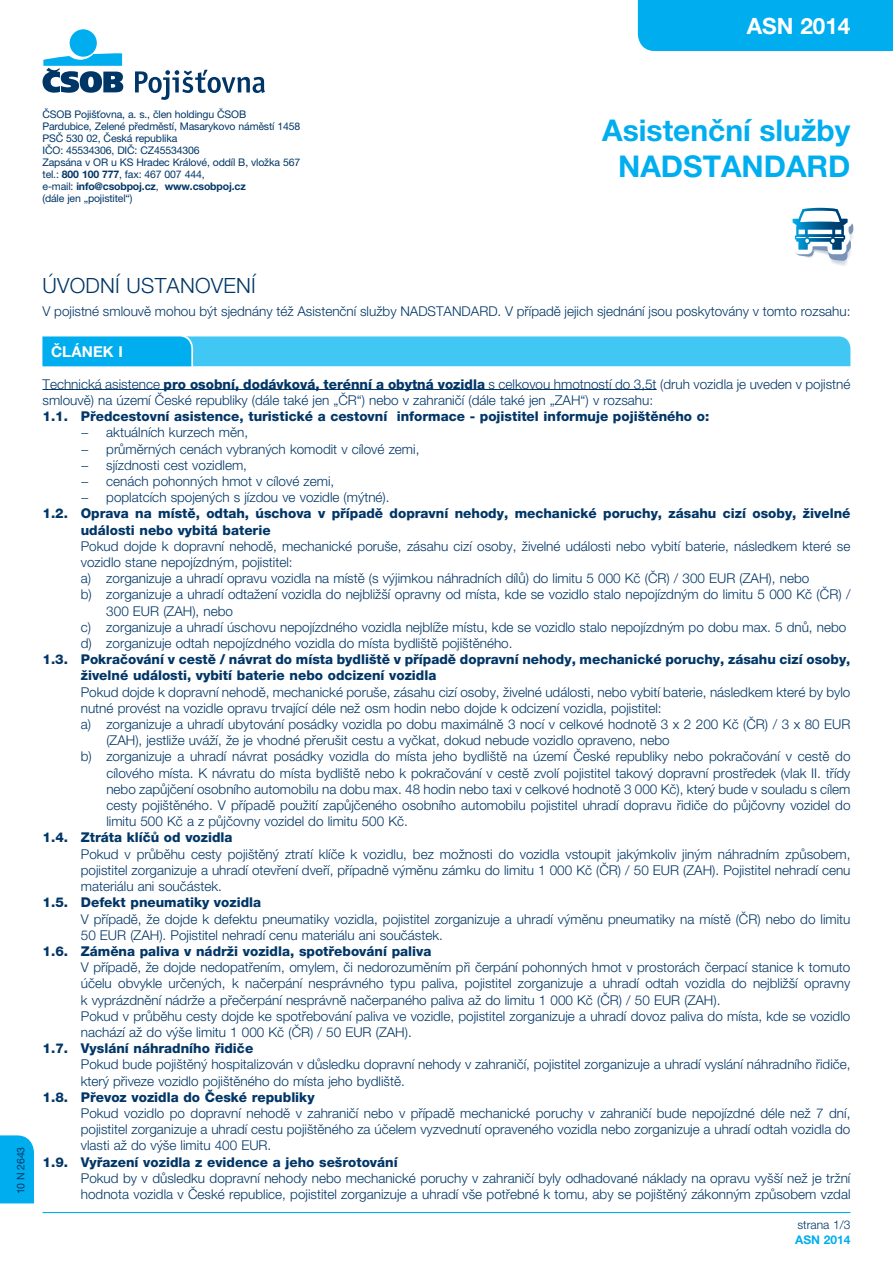
<style>
.page{position:relative;width:893px;height:1263px;background:#fff}
.page>*{position:absolute;margin:0;border:0;box-sizing:border-box;transform-origin:0 0}
.t1{font:700 30px/36.6px "Helvetica Neue LT Pro";color:#00aeef;text-align:center}
.t2{font:700 22.5px "Helvetica Neue LT Pro";color:#fff}
.t3{font:300 21px "Helvetica Neue LT Pro";letter-spacing:.01em;color:#003667}
.t4{font:700 15px "Helvetica Neue LT Pro";letter-spacing:.01em;color:#fff}
.t5{font:300 13.5px/16.2px "Helvetica Neue LT Pro";color:#003667}
.t6{font:800 13.5px/16.2px "Helvetica Neue LT Pro";color:#003667}
.t7{font:300 12px "Helvetica Neue LT Pro";color:#003667}
.t8{font:700 12px "Helvetica Neue LT Pro";color:#00aeef}
.t9{font:10.5px/12px "Helvetica Neue LT Pro";letter-spacing:-.015em;color:#003667}
.s1{font-weight:700}
.s2{font-weight:800}
</style>
<div class="page">
<div style="left:638px;top:0;width:255px;height:51px;background:#00aeef"></div>
<div style="left:70px;top:29px;width:27px;height:28px;background:#00aeef;border-radius:50%"></div>
<svg style="left:43px;top:53px;width:80px;height:40px"></svg>
<svg style="left:135px;top:70px;width:130px;height:30px"></svg>
<hr style="left:43px;top:1212px;width:807px;height:1px;background:#00aeef">
<hr style="left:43px;top:389px;width:614px;height:1px;background:#003667">
<svg style="left:43px;top:336px;width:807px;height:30px;background:#37c3f3"></svg>
<svg style="left:792px;top:207px;width:62px;height:59px"></svg>
<div style="left:0;top:1135px;width:34px;height:68px;background:#00aeef"></div>
<h2 class="t2" style="left:747px;top:11px;width:105px">ASN 2014</h2>
<p class="t9" style="left:43px;top:108px;width:259px">ČSOB Pojišťovna, a. s., člen holdingu ČSOB<br>Pardubice, Zelené předměstí, Masarykovo náměstí 1458<br>PSČ 530 02, Česká republika<br>IČO: 45534306, DIČ: CZ45534306<br>Zapsána v OR u KS Hradec Králové, oddíl B, vložka 567 tel.: <span class="s1">800 100 777</span>, fax: 467 007 444,<br>e-mail: <span class="s1">info@csobpoj.cz</span>, <span class="s1">www.csobpoj.cz<br></span>(dále jen „pojistitel“)</p>
<h1 class="t1" style="left:602px;top:111px;width:250px">Asistenční služby<br>NADSTANDARD</h1>
<p class="t9" style="left:15px;top:1194px;width:49px;rotate:-90deg">10 N 2643</p>
<h3 class="t3" style="left:43px;top:273px;width:215px">ÚVODNÍ USTANOVENÍ</h3>
<p class="t5" style="left:43px;top:303px;width:809px">V pojistné smlouvě mohou být sjednány též Asistenční služby NADSTANDARD. V případě jejich sjednání jsou poskytovány v tomto rozsahu:</p>
<p class="t4" style="left:51px;top:342px;width:74px">ČLÁNEK I</p>
<p class="t5" style="left:43px;top:376px;width:809px">Technická asistence <span class="s2">pro osobní, dodávková, terénní a obytná vozidla</span> s celkovou hmotností do 3,5t (druh vozidla je uveden v pojistné smlouvě) na území České republiky (dále také jen „ČR“) nebo v zahraničí (dále také jen „ZAH“) v rozsahu:</p>
<p class="t6" style="left:43px;top:408px;width:668px">1.1. Předcestovní asistence, turistické a cestovní informace - pojistitel informuje pojištěného o:</p>
<p class="t5" style="left:81px;top:424px;width:10px">−</p>
<p class="t5" style="left:106px;top:424px;width:143px">aktuálních kurzech měn,</p>
<p class="t5" style="left:81px;top:440px;width:10px">−</p>
<p class="t5" style="left:106px;top:440px;width:315px">průměrných cenách vybraných komodit v cílové zemi,</p>
<p class="t5" style="left:81px;top:457px;width:10px">−</p>
<p class="t5" style="left:106px;top:457px;width:142px">sjízdnosti cest vozidlem,</p>
<p class="t5" style="left:81px;top:473px;width:10px">−</p>
<p class="t5" style="left:106px;top:473px;width:229px">cenách pohonných hmot v cílové zemi,</p>
<p class="t5" style="left:81px;top:489px;width:10px">−</p>
<p class="t5" style="left:106px;top:489px;width:285px">poplatcích spojených s jízdou ve vozidle (mýtné).</p>
<p class="t6" style="left:81px;top:505px;width:771px;text-indent:-38px">1.2. Oprava na místě, odtah, úschova v případě dopravní nehody, mechanické poruchy, zásahu cizí osoby, živelné události nebo vybitá baterie</p>
<p class="t5" style="left:81px;top:538px;width:771px">Pokud dojde k dopravní nehodě, mechanické poruše, zásahu cizí osoby, živelné události nebo vybití baterie, následkem které se</p>
<p class="t5" style="left:81px;top:554px;width:213px">vozidlo stane nepojízdným, pojistitel:</p>
<p class="t5" style="left:81px;top:570px;width:730px">a) zorganizuje a uhradí opravu vozidla na místě (s výjimkou náhradních dílů) do limitu 5 000 Kč (ČR) / 300 EUR (ZAH), nebo</p>
<p class="t5" style="left:81px;top:586px;width:771px">b) zorganizuje a uhradí odtažení vozidla do nejbližší opravny od místa, kde se vozidlo stalo nepojízdným do limitu 5 000 Kč (ČR) /</p>
<p class="t5" style="left:106px;top:602px;width:128px">300 EUR (ZAH), nebo</p>
<p class="t5" style="left:81px;top:619px;width:767px">c) zorganizuje a uhradí úschovu nepojízdného vozidla nejblíže místu, kde se vozidlo stalo nepojízdným po dobu max. 5 dnů, nebo</p>
<p class="t5" style="left:81px;top:635px;width:433px">d) zorganizuje odtah nepojízdného vozidla do místa bydliště pojištěného.</p>
<p class="t6" style="left:81px;top:651px;width:771px;text-indent:-38px">1.3. Pokračování v cestě / návrat do místa bydliště v případě dopravní nehody, mechanické poruchy, zásahu cizí osoby, živelné události, vybití baterie nebo odcizení vozidla</p>
<p class="t5" style="left:81px;top:683px;width:771px">Pokud dojde k dopravní nehodě, mechanické poruše, zásahu cizí osoby, živelné události, nebo vybití baterie, následkem které by bylo</p>
<p class="t5" style="left:81px;top:700px;width:582px">nutné provést na vozidle opravu trvající déle než osm hodin nebo dojde k odcizení vozidla, pojistitel:</p>
<p class="t5" style="left:81px;top:716px;width:771px">a) zorganizuje a uhradí ubytování posádky vozidla po dobu maximálně 3 nocí v celkové hodnotě 3 x 2 200 Kč (ČR) / 3 x 80 EUR</p>
<p class="t5" style="left:106px;top:732px;width:565px">(ZAH), jestliže uváží, že je vhodné přerušit cestu a vyčkat, dokud nebude vozidlo opraveno, nebo</p>
<p class="t5" style="left:81px;top:748px;width:771px">b) zorganizuje a uhradí návrat posádky vozidla do místa jeho bydliště na území České republiky nebo pokračování v cestě do</p>
<p class="t5" style="left:106px;top:764px;width:746px">cílového místa. K návratu do místa bydliště nebo k pokračování v cestě zvolí pojistitel takový dopravní prostředek (vlak II. třídy</p>
<p class="t5" style="left:106px;top:781px;width:746px">nebo zapůjčení osobního automobilu na dobu max. 48 hodin nebo taxi v celkové hodnotě 3 000 Kč), který bude v souladu s cílem</p>
<p class="t5" style="left:106px;top:797px;width:746px">cesty pojištěného. V případě použití zapůjčeného osobního automobilu pojistitel uhradí dopravu řidiče do půjčovny vozidel do</p>
<p class="t5" style="left:106px;top:813px;width:303px">limitu 500 Kč a z půjčovny vozidel do limitu 500 Kč.</p>
<p class="t6" style="left:43px;top:829px;width:192px">1.4. Ztráta klíčů od vozidla</p>
<p class="t5" style="left:81px;top:845px;width:771px;text-align:justify">Pokud v průběhu cesty pojištěný ztratí klíče k vozidlu, bez možnosti do vozidla vstoupit jakýmkoliv jiným náhradním způsobem, pojistitel zorganizuje a uhradí otevření dveří, případně výměnu zámku do limitu 1 000 Kč (ČR) / 50 EUR (ZAH). Pojistitel nehradí cenu materiálu ani součástek.</p>
<p class="t6" style="left:43px;top:894px;width:220px">1.5. Defekt pneumatiky vozidla</p>
<p class="t5" style="left:81px;top:910px;width:771px">V případě, že dojde k defektu pneumatiky vozidla, pojistitel zorganizuje a uhradí výměnu pneumatiky na místě (ČR) nebo do limitu<br>50 EUR (ZAH). Pojistitel nehradí cenu materiálu ani součástek.</p>
<p class="t6" style="left:43px;top:943px;width:390px">1.6. Záměna paliva v nádrži vozidla, spotřebování paliva</p>
<p class="t5" style="left:81px;top:959px;width:771px">V případě, že dojde nedopatřením, omylem, či nedorozuměním při čerpání pohonných hmot v prostorách čerpací stanice k tomuto účelu obvykle určených, k načerpání nesprávného typu paliva, pojistitel zorganizuje a uhradí odtah vozidla do nejbližší opravny k vyprázdnění nádrže a přečerpání nesprávně načerpaného paliva až do limitu 1 000 Kč (ČR) / 50 EUR (ZAH).<br>Pokud v průběhu cesty dojde ke spotřebování paliva ve vozidle, pojistitel zorganizuje a uhradí dovoz paliva do místa, kde se vozidlo nachází až do výše limitu 1 000 Kč (ČR) / 50 EUR (ZAH).</p>
<p class="t6" style="left:43px;top:1040px;width:212px">1.7. Vyslání náhradního řidiče</p>
<p class="t5" style="left:81px;top:1056px;width:771px">Pokud bude pojištěný hospitalizován v důsledku dopravní nehody v zahraničí, pojistitel zorganizuje a uhradí vyslání náhradního řidiče, který přiveze vozidlo pojištěného do místa jeho bydliště.</p>
<p class="t6" style="left:43px;top:1089px;width:273px">1.8. Převoz vozidla do České republiky</p>
<p class="t5" style="left:81px;top:1105px;width:771px;text-align:justify">Pokud vozidlo po dopravní nehodě v zahraničí nebo v případě mechanické poruchy v zahraničí bude nepojízdné déle než 7 dní, pojistitel zorganizuje a uhradí cestu pojištěného za účelem vyzvednutí opraveného vozidla nebo zorganizuje a uhradí odtah vozidla do vlasti až do výše limitu 400 EUR.</p>
<p class="t6" style="left:43px;top:1153px;width:357px">1.9. Vyřazení vozidla z evidence a jeho sešrotování</p>
<p class="t5" style="left:81px;top:1169px;width:771px">Pokud by v důsledku dopravní nehody nebo mechanické poruchy v zahraničí byly odhadované náklady na opravu vyšší než je tržní hodnota vozidla v České republice, pojistitel zorganizuje a uhradí vše potřebné k tomu, aby se pojištěný zákonným způsobem vzdal</p>
<p class="t7" style="left:797px;top:1218px;width:55px">strana 1/3</p>
<p class="t8" style="left:795px;top:1232px;width:57px">ASN 2014</p>
</div>
